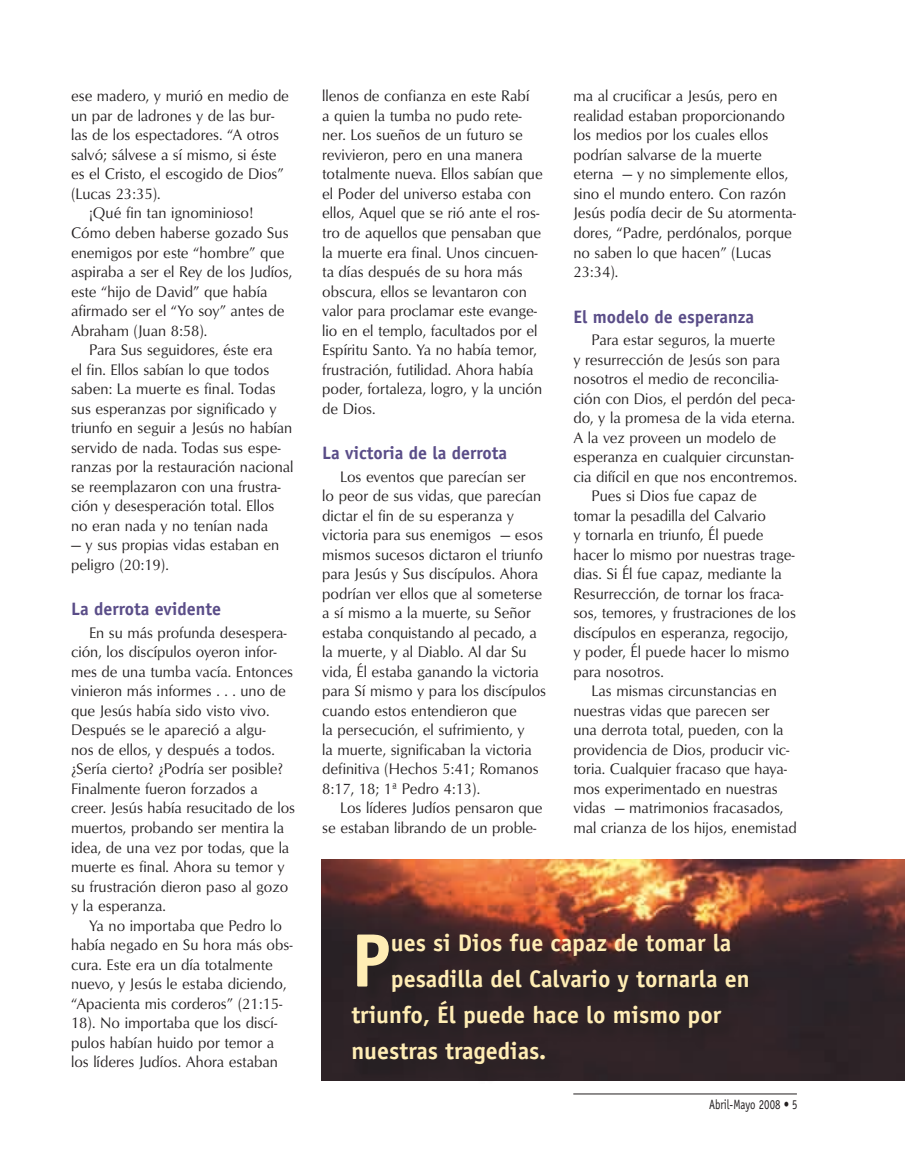
<style>
.page{position:relative;width:905px;height:1175px;background:#fff}
.page>*{position:absolute;margin:0;border:0;box-sizing:border-box;transform-origin:0 0}
.t1{font:700 75.9px "Officina Sans";color:#ffedb4}
.t2{font:700 24px "Officina Sans";color:#ffedb4}
.t3{font:700 18px "Officina Sans";color:#5a4d88}
.t4{font:15.75px/19.5px "Optimum Roman DTC";color:#231f20;scale:.95 1}
.t5{font:13.5px "Officina Sans";color:#231f20;scale:.8 1}
</style>
<div class="page">
<hr style="left:573px;top:1093px;width:223px;height:1px;background:#231f20">
<img style="left:321px;top:859px;width:583px;height:221px">
<div style="left:354px;top:933px;width:414px;height:150px;background:#231f20;opacity:.75"></div>
<p class="t4" style="left:71px;top:86px;width:231px">ese madero, y murió en medio de</p>
<p class="t4" style="left:71px;top:106px;width:215px">un par de ladrones y de las bur-</p>
<p class="t4" style="left:71px;top:125px;width:220px">las de los espectadores. “A otros</p>
<p class="t4" style="left:71px;top:145px;width:218px">salvó; sálvese a sí mismo, si éste</p>
<p class="t4" style="left:71px;top:164px;width:225px">es el Cristo, el escogido de Dios”</p>
<p class="t4" style="left:71px;top:184px;width:96px">(Lucas 23:35).</p>
<p class="t4" style="left:89px;top:203px;width:174px">¡Qué fin tan ignominioso!</p>
<p class="t4" style="left:71px;top:223px;width:230px">Cómo deben haberse gozado Sus</p>
<p class="t4" style="left:71px;top:242px;width:226px">enemigos por este “hombre” que</p>
<p class="t4" style="left:71px;top:262px;width:234px">aspiraba a ser el Rey de los Judíos,</p>
<p class="t4" style="left:71px;top:281px;width:208px">este “hijo de David” que había</p>
<p class="t4" style="left:71px;top:301px;width:226px">afirmado ser el “Yo soy” antes de</p>
<p class="t4" style="left:71px;top:320px;width:145px">Abraham (Juan 8:58).</p>
<p class="t4" style="left:89px;top:340px;width:195px">Para Sus seguidores, éste era</p>
<p class="t4" style="left:71px;top:359px;width:210px">el fin. Ellos sabían lo que todos</p>
<p class="t4" style="left:71px;top:379px;width:217px">saben: La muerte es final. Todas</p>
<p class="t4" style="left:71px;top:398px;width:218px">sus esperanzas por significado y</p>
<p class="t4" style="left:71px;top:418px;width:234px">triunfo en seguir a Jesús no habían</p>
<p class="t4" style="left:71px;top:437px;width:222px">servido de nada. Todas sus espe-</p>
<p class="t4" style="left:71px;top:457px;width:235px">ranzas por la restauración nacional</p>
<p class="t4" style="left:71px;top:476px;width:222px">se reemplazaron con una frustra-</p>
<p class="t4" style="left:71px;top:496px;width:216px">ción y desesperación total. Ellos</p>
<p class="t4" style="left:71px;top:515px;width:209px">no eran nada y no tenían nada</p>
<p class="t4" style="left:71px;top:535px;width:221px">— y sus propias vidas estaban en peligro (20:19).</p>
<p class="t3" style="left:71px;top:598px;width:152px">La derrota evidente</p>
<p class="t4" style="left:71px;top:622px;width:237px;text-indent:18px">En su más profunda desespera&shy;ción, los discípulos oyeron infor&shy;mes de una tumba vacía. Entonces vinieron más informes . . . uno de que Jesús había sido visto vivo.<br>Después se le apareció a algu-<br>nos de ellos, y después a todos. ¿Sería cierto? ¿Podría ser posible?<br>Finalmente fueron forzados a creer. Jesús había resucitado de los muertos, probando ser mentira la idea, de una vez por todas, que la muerte es final. Ahora su temor y su frustración dieron paso al gozo y la esperanza.</p>
<p class="t4" style="left:71px;top:915px;width:235px;text-indent:18px">Ya no importaba que Pedro lo había negado en Su hora más obs&shy;cura. Este era un día totalmente nuevo, y Jesús le estaba diciendo, “Apacienta mis corderos” (21:15-<br>18). No importaba que los discí&shy;pulos habían huido por temor a los líderes Judíos. Ahora estaban</p>
<p class="t4" style="left:322px;top:86px;width:234px">llenos de confianza en este Rabí<br>a quien la tumba no pudo rete&shy;ner. Los sueños de un futuro se revivieron, pero en una manera totalmente nueva. Ellos sabían que el Poder del universo estaba con ellos, Aquel que se rió ante el ros&shy;tro de aquellos que pensaban que la muerte era final. Unos cincuen&shy;ta días después de su hora más obscura, ellos se levantaron con valor para proclamar este evange&shy;lio en el templo, facultados por el<br>Espíritu Santo. Ya no había temor, frustración, futilidad. Ahora había poder, fortaleza, logro, y la unción de Dios.</p>
<p class="t3" style="left:322px;top:442px;width:186px">La victoria de la derrota</p>
<p class="t4" style="left:322px;top:466px;width:237px;text-indent:18px">Los eventos que parecían ser<br>lo peor de sus vidas, que parecían dictar el fin de su esperanza y victoria para sus enemigos — esos mismos sucesos dictaron el triunfo para Jesús y Sus discípulos. Ahora podrían ver ellos que al someterse a sí mismo a la muerte, su Señor estaba conquistando al pecado, a la muerte, y al Diablo. Al dar Su vida, Él estaba ganando la victoria para Sí mismo y para los discípulos cuando estos entendieron que<br>la persecución, el sufrimiento, y<br>la muerte, significaban la victoria definitiva (Hechos 5:41; Romanos<br>8:17, 18; 1ª Pedro 4:13).</p>
<p class="t4" style="left:322px;top:798px;width:233px;text-indent:18px">Los líderes Judíos pensaron que se estaban librando de un proble-</p>
<p class="t4" style="left:573px;top:86px;width:236px">ma al crucificar a Jesús, pero en realidad estaban proporcionando los medios por los cuales ellos podrían salvarse de la muerte eterna — y no simplemente ellos, sino el mundo entero. Con razón<br>Jesús podía decir de Su atormenta&shy;dores, “Padre, perdónalos, porque no saben lo que hacen” (Lucas<br>23:34).</p>
<p class="t3" style="left:573px;top:305px;width:182px">El modelo de esperanza</p>
<p class="t4" style="left:591px;top:330px;width:195px">Para estar seguros, la muerte</p>
<p class="t4" style="left:573px;top:349px;width:219px">y resurrección de Jesús son para</p>
<p class="t4" style="left:573px;top:369px;width:217px">nosotros el medio de reconcilia-</p>
<p class="t4" style="left:573px;top:388px;width:235px">ción con Dios, el perdón del peca-</p>
<p class="t4" style="left:573px;top:408px;width:235px">do, y la promesa de la vida eterna.</p>
<p class="t4" style="left:573px;top:427px;width:215px">A la vez proveen un modelo de</p>
<p class="t4" style="left:573px;top:447px;width:233px">esperanza en cualquier circunstan-</p>
<p class="t4" style="left:573px;top:466px;width:237px">cia difícil en que nos encontremos.</p>
<p class="t4" style="left:591px;top:486px;width:175px">Pues si Dios fue capaz de</p>
<p class="t4" style="left:573px;top:505px;width:204px">tomar la pesadilla del Calvario</p>
<p class="t4" style="left:573px;top:525px;width:202px">y tornarla en triunfo, Él puede</p>
<p class="t4" style="left:573px;top:544px;width:234px">hacer lo mismo por nuestras trage-</p>
<p class="t4" style="left:573px;top:564px;width:221px">dias. Si Él fue capaz, mediante la</p>
<p class="t4" style="left:573px;top:583px;width:222px">Resurrección, de tornar los fraca-</p>
<p class="t4" style="left:573px;top:603px;width:236px">sos, temores, y frustraciones de los</p>
<p class="t4" style="left:573px;top:622px;width:228px">discípulos en esperanza, regocijo,</p>
<p class="t4" style="left:573px;top:642px;width:229px">y poder, Él puede hacer lo mismo</p>
<p class="t4" style="left:573px;top:661px;width:97px">para nosotros.</p>
<p class="t4" style="left:591px;top:681px;width:197px">Las mismas circunstancias en</p>
<p class="t4" style="left:573px;top:700px;width:208px">nuestras vidas que parecen ser</p>
<p class="t4" style="left:573px;top:720px;width:223px">una derrota total, pueden, con la</p>
<p class="t4" style="left:573px;top:739px;width:229px">providencia de Dios, producir vic-</p>
<p class="t4" style="left:573px;top:759px;width:226px">toria. Cualquier fracaso que haya-</p>
<p class="t4" style="left:573px;top:778px;width:216px">mos experimentado en nuestras</p>
<p class="t4" style="left:573px;top:798px;width:222px">vidas — matrimonios fracasados,</p>
<p class="t4" style="left:573px;top:817px;width:236px">mal crianza de los hijos, enemistad</p>
<h1 class="t1" style="left:351px;top:913px;width:41px">P</h1>
<h2 class="t2" style="left:391px;top:927px;width:342px">ues si Dios fue capaz de tomar la</h2>
<h2 class="t2" style="left:391px;top:963px;width:360px">pesadilla del Calvario y tornarla en</h2>
<h2 class="t2" style="left:351px;top:999px;width:371px">triunfo, Él puede hace lo mismo por</h2>
<h2 class="t2" style="left:351px;top:1035px;width:196px">nuestras tragedias.</h2>
<p class="t5" style="left:709px;top:1096px;width:102px">Abril-Mayo 2008 •</p>
</div>
